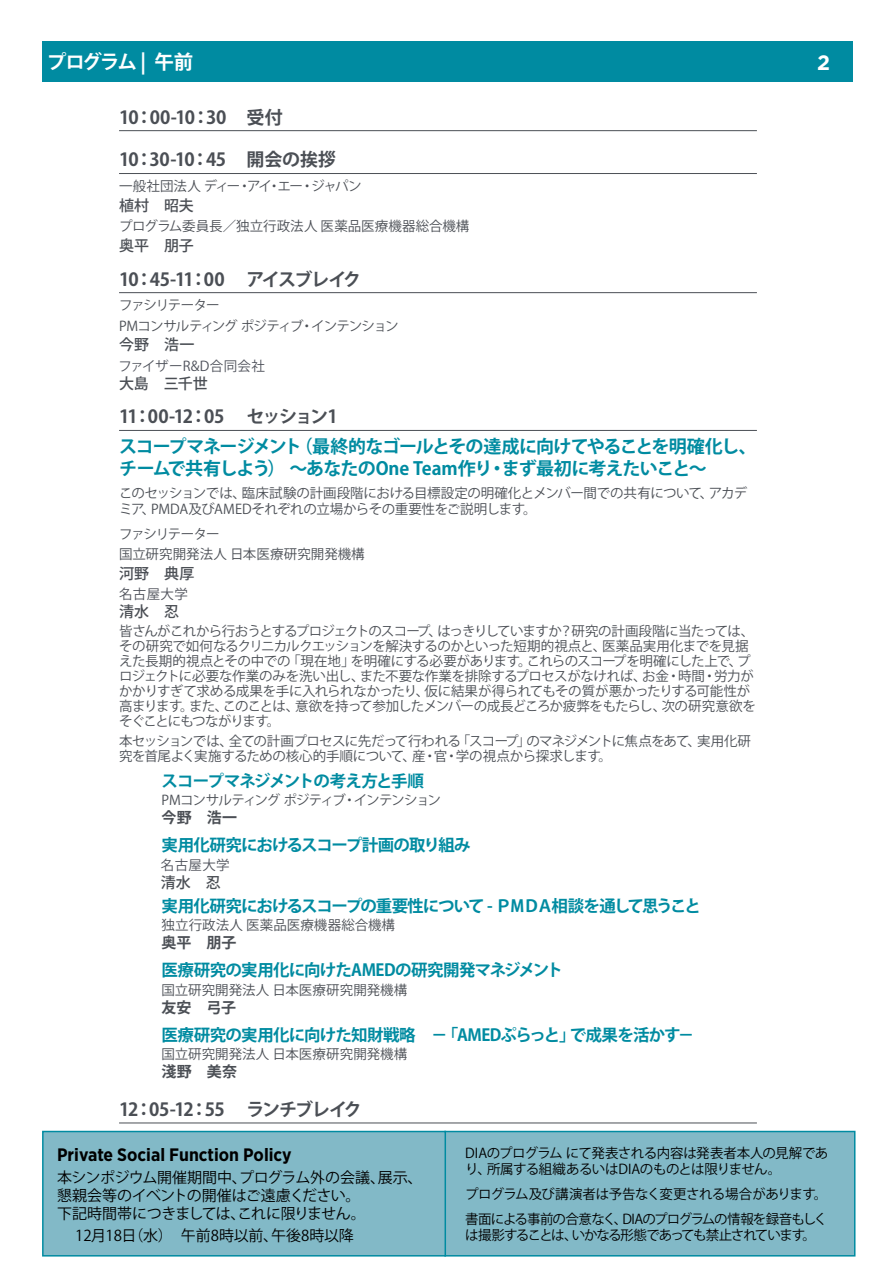
<style>
.page{position:relative;width:893px;height:1263px;background:#fff}
.page>*{position:absolute;margin:0;border:0;box-sizing:border-box;transform-origin:0 0}
.t1{font:700 20.85px "Gotham";color:#fff}
.t2{font:700 19.5px "Koz Go Pro";letter-spacing:-.09em;color:#fff}
.t3{font:700 18px/21.6px "Koz Go Pro";letter-spacing:-.05em;color:#008ba1}
.t4{font:700 18px "Gotham Narrow";color:#000}
.t5{font:700 18px "Koz Go Pro";letter-spacing:-.08em;color:#4b4f55}
.t6{font:700 18px "Koz Go Pro";letter-spacing:-.075em;color:#4b4f55}
.t7{font:700 18px "Koz Go Pro";letter-spacing:-.095em;color:#4b4f55}
.t8{font:700 18px "Koz Go Pro";letter-spacing:-.02em;color:#4b4f55}
.t9{font:700 18px "Koz Go Pro";letter-spacing:-.055em;color:#4b4f55}
.t10{font:700 16.5px "Koz Go Pro";letter-spacing:-.05em;color:#008ba1}
.t11{font:700 16.5px "Koz Go Pro";letter-spacing:-.08em;color:#008ba1}
.t12{font:15px/18px "Koz Go Pro";letter-spacing:-.02em;color:#000}
.t13{font:500 15px "Koz Go Pro";color:#4b4f55}
.t14{font:15px "Koz Go Pro";color:#000}
.t15{font:700 15px "Koz Go Pro";letter-spacing:.005em;color:#4b4f55}
.t16{font:13.5px/15px "Koz Go Pro";letter-spacing:-.035em;color:#4b4f55}
.t17{font:13.5px/16.2px "Koz Go Pro";letter-spacing:-.05em;color:#000}
.t18{font:13.5px "Koz Go Pro";color:#4b4f55}
.t19{font:13.5px/20.4px "Koz Go Pro";letter-spacing:-.08em;color:#4b4f55}
.t20{font:13.5px "Koz Go Pro";letter-spacing:-.09em;color:#000}
.t21{font:13.5px/20.4px "Koz Go Pro";letter-spacing:-.005em;color:#4b4f55}
.t22{font:13.5px "Koz Go Pro";letter-spacing:.025em;color:#4f525b}
.t23{font:13.5px "Koz Go Pro";letter-spacing:-.065em;color:#4b4f55}
.t24{font:13.5px "Koz Go Pro";letter-spacing:.005em;color:#4b4f55}
</style>
<div class="page">
<div style="left:42px;top:41px;width:810px;height:41px;background:#008ba1"></div>
<hr style="left:119px;top:130px;width:638px;height:1px;background:#4b4f55">
<hr style="left:119px;top:173px;width:638px;height:1px;background:#4b4f55">
<hr style="left:119px;top:292px;width:638px;height:1px;background:#4b4f55">
<hr style="left:119px;top:430px;width:638px;height:1px;background:#4b4f55">
<hr style="left:119px;top:1122px;width:638px;height:1px;background:#4b4f55">
<div style="left:445px;top:1131px;width:410px;height:125px;background:#82b9c7"></div>
<div style="left:444px;top:1131px;width:411px;height:125px;border:2px solid #008ba1"></div>
<div style="left:43px;top:1131px;width:402px;height:125px;background:#82b9c7"></div>
<div style="left:42px;top:1131px;width:404px;height:125px;border:2px solid #008ba1"></div>
<h2 class="t2" style="left:47px;top:49px;width:148px">プログラム | 午前</h2>
<h1 class="t1" style="left:817px;top:48px;width:14px">2</h1>
<h3 class="t9" style="left:119px;top:105px;width:165px">10：00-10：30 受付</h3>
<h3 class="t8" style="left:119px;top:148px;width:219px">10：30-10：45 開会の挨拶</h3>
<p class="t23" style="left:119px;top:177px;width:244px">一般社団法人 ディー・アイ・エー・ジャパン</p>
<p class="t13" style="left:119px;top:196px;width:76px">植村　昭夫</p>
<p class="t18" style="left:119px;top:218px;width:352px">プログラム委員長／独立行政法人 医薬品医療機器総合機構</p>
<p class="t13" style="left:119px;top:236px;width:76px">奥平　朋子</p>
<h3 class="t5" style="left:119px;top:267px;width:243px">10：45-11：00 アイスブレイク</h3>
<p class="t19" style="left:119px;top:295px;width:281px">ファシリテーター<br>PMコンサルティング ポジティブ・インテンション</p>
<p class="t13" style="left:119px;top:335px;width:77px">今野　浩一</p>
<p class="t22" style="left:118px;top:357px;width:148px">ファイザーR&amp;D合同会社</p>
<p class="t13" style="left:119px;top:374px;width:90px">大島　三千世</p>
<h3 class="t7" style="left:119px;top:405px;width:220px">11：00-12：05 セッション1</h3>
<h3 class="t3" style="left:119px;top:437px;width:639px">スコープマネージメント（最終的なゴールとその達成に向けてやることを明確化し、チームで共有しよう） ～あなたのOne Team作り・まず最初に考えたいこと～</h3>
<p class="t16" style="left:119px;top:485px;width:630px;line-height:16.2px">このセッションでは、臨床試験の計画段階における目標設定の明確化とメンバー間での共有について、アカデミア、PMDA及びAMEDそれぞれの立場からその重要性をご説明します。</p>
<p class="t21" style="left:119px;top:524px;width:247px">ファシリテーター<br>国立研究開発法人 日本医療研究開発機構</p>
<p class="t13" style="left:119px;top:564px;width:77px">河野　典厚</p>
<p class="t22" style="left:119px;top:585px;width:70px">名古屋大学</p>
<p class="t13" style="left:119px;top:602px;width:62px">清水　忍</p>
<p class="t16" style="left:119px;top:624px;width:638px">皆さんがこれから行おうとするプロジェクトのスコープ、はっきりしていますか？研究の計画段階に当たっては、その研究で如何なるクリニカルクエッションを解決するのかといった短期的視点と、医薬品実用化までを見据えた長期的視点とその中での「現在地」を明確にする必要があります。これらのスコープを明確にした上で、プロジェクトに必要な作業のみを洗い出し、また不要な作業を排除するプロセスがなければ、お金・時間・労力がかかりすぎて求める成果を手に入れられなかったり、仮に結果が得られてもその質が悪かったりする可能性が高まります。また、このことは、意欲を持って参加したメンバーの成長どころか疲弊をもたらし、次の研究意欲をそぐことにもつながります。</p>
<p class="t16" style="left:119px;top:734px;width:633px">本セッションでは、全ての計画プロセスに先だって行われる「スコープ」のマネジメントに焦点をあて、実用化研究を首尾よく実施するための核心的手順について、産・官・学の視点から探求します。</p>
<p class="t10" style="left:162px;top:770px;width:264px">スコープマネジメントの考え方と手順</p>
<p class="t19" style="left:162px;top:790px;width:281px">PMコンサルティング ポジティブ・インテンション</p>
<p class="t15" style="left:162px;top:808px;width:77px">今野　浩一</p>
<p class="t10" style="left:162px;top:834px;width:310px">実用化研究におけるスコープ計画の取り組み</p>
<p class="t22" style="left:161px;top:856px;width:70px">名古屋大学</p>
<p class="t13" style="left:161px;top:872px;width:62px">清水　忍</p>
<p class="t11" style="left:162px;top:895px;width:541px">実用化研究におけるスコープの重要性について - ＰＭＤＡ相談を通して思うこと</p>
<p class="t24" style="left:162px;top:916px;width:235px">独立行政法人 医薬品医療機器総合機構</p>
<p class="t15" style="left:162px;top:933px;width:76px">奥平　朋子</p>
<p class="t10" style="left:162px;top:959px;width:403px">医療研究の実用化に向けたAMEDの研究開発マネジメント</p>
<p class="t18" style="left:162px;top:981px;width:247px">国立研究開発法人 日本医療研究開発機構</p>
<p class="t15" style="left:162px;top:997px;width:76px">友安　弓子</p>
<p class="t10" style="left:162px;top:1024px;width:534px">医療研究の実用化に向けた知財戦略　－「AMEDぷらっと」で成果を活かす－</p>
<p class="t18" style="left:162px;top:1045px;width:247px">国立研究開発法人 日本医療研究開発機構</p>
<p class="t15" style="left:162px;top:1062px;width:77px">淺野　美奈</p>
<h3 class="t6" style="left:119px;top:1098px;width:244px">12：05-12：55 ランチブレイク</h3>
<p class="t17" style="left:465px;top:1145px;width:365px">DIAのプログラム にて発表される内容は発表者本人の見解であり、所属する組織あるいはDIAのものとは限りません。</p>
<p class="t17" style="left:465px;top:1182px;width:363px;line-height:24.8px">プログラム及び講演者は予告なく変更される場合があります。書面による事前の合意なく、DIAのプログラムの情報を録音もしく</p>
<p class="t20" style="left:465px;top:1226px;width:352px">は撮影することは、いかなる形態であっても禁止されています。</p>
<h3 class="t4" style="left:57px;top:1143px;width:236px">Private Social Function Policy</h3>
<p class="t12" style="left:57px;top:1169px;width:367px">本シンポジウム開催期間中、プログラム外の会議、展示、懇親会等のイベントの開催はご遠慮ください。<br>下記時間帯につきましては、これに限りません。</p>
<p class="t14" style="left:75px;top:1226px;width:280px">12月18日（水）　午前8時以前、午後8時以降</p>
</div>
